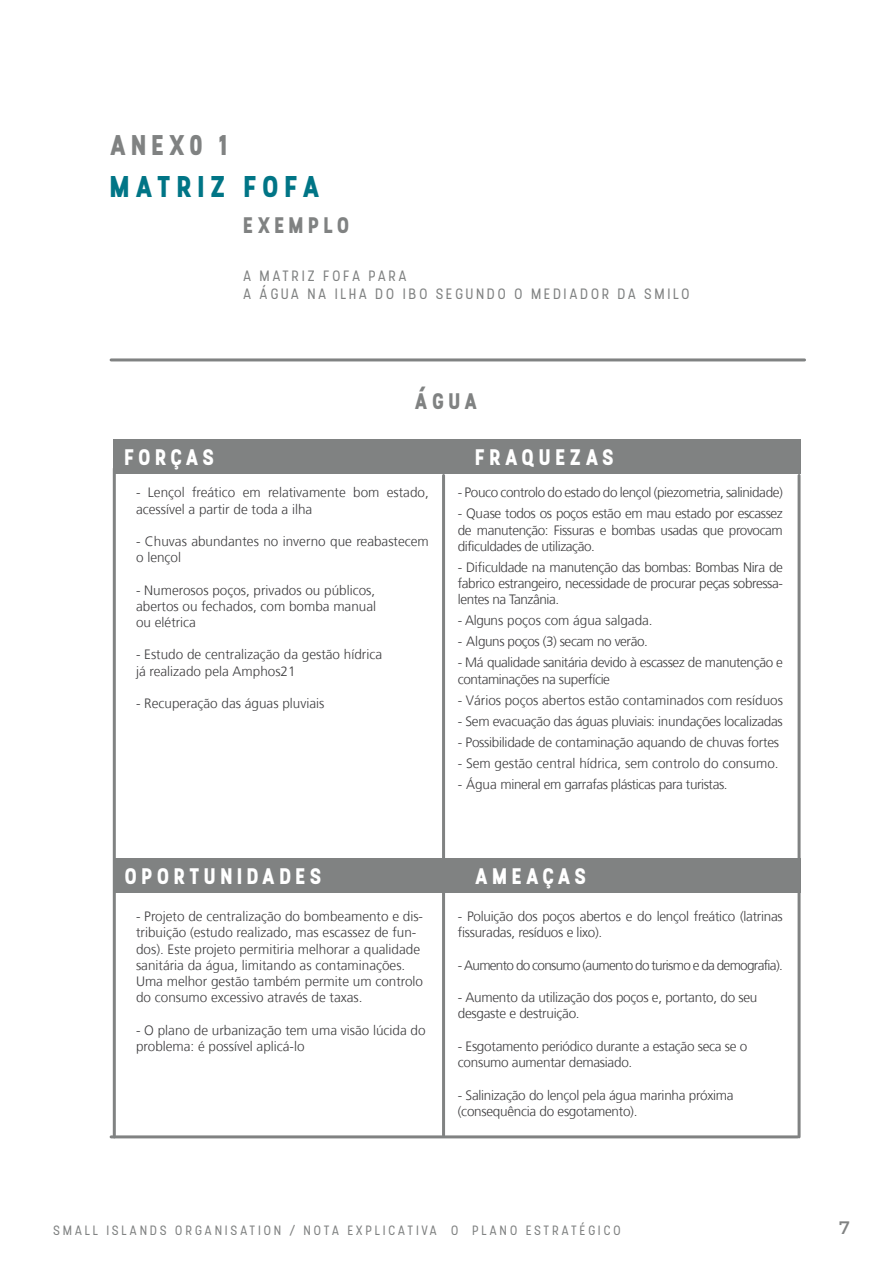
<style>
.page{position:relative;width:893px;height:1263px;background:#fff}
.page>*{position:absolute;margin:0;border:0;box-sizing:border-box;transform-origin:0 0}
.t1{font:700 30px "Stellar";letter-spacing:.18em;color:#007586}
.t2{font:700 28.5px "Stellar";color:#808282}
.t3{font:700 22.5px "Stellar";letter-spacing:.18em;color:#fff}
.t4{font:700 22.5px "Stellar";letter-spacing:.18em;color:#808282}
.t5{font:18px "Montserrat";color:#808282}
.t6{font:15px/18px "Stellar";letter-spacing:.15em;color:#808282}
.t7{font:300 13.5px/16.2px "Frutiger";letter-spacing:-.02em;color:#3d3c3e}
.t8{font:300 13.5px/16.2px "Frutiger";color:#3d3c3e}
.t9{font:13.5px "Stellar";letter-spacing:.18em;color:#808282}
.t10{font:300 13.5px "Frutiger";letter-spacing:-.05em;color:#3d3c3e}
</style>
<div class="page">
<hr style="left:111px;top:358px;width:694px;height:3px;background:#808282">
<hr style="left:442px;top:475px;width:3px;height:660px;background:#808282">
<div style="left:113px;top:439px;width:688px;height:35px;background:#808282"></div>
<div style="left:113px;top:858px;width:688px;height:35px;background:#808282"></div>
<hr style="left:111px;top:1135px;width:687px;height:3px;background:#808282">
<hr style="left:113px;top:468px;width:3px;height:669px;background:#808282">
<hr style="left:798px;top:475px;width:3px;height:662px;background:#808282">
<h2 class="t2" style="left:111px;top:127px;width:120px">AN EX0 1</h2>
<h1 class="t1" style="left:111px;top:167px;width:154px">M ATRIZ FOFA</h1>
<h3 class="t4" style="left:244px;top:210px;width:108px">EXEMPLO</h3>
<p class="t6" style="left:244px;top:267px;width:90px">A MATRIZ FOFA</p>
<p class="t6" style="left:244px;top:267px;width:411px;text-indent:125px">PARA<br>A ÁGUA NA I LHA DO I BO SEGUNDO O MEDIADOR DA SMILO</p>
<h3 class="t4" style="left:415px;top:386px;width:64px">ÁGUA</h3>
<h3 class="t3" style="left:125px;top:442px;width:92px">FORÇAS</h3>
<h3 class="t3" style="left:475px;top:442px;width:141px">FRAQUEZAS</h3>
<p class="t8" style="left:136px;top:485px;width:294px">- Lençol freático em relativamente bom estado, acessível a partir de toda a ilha</p>
<p class="t8" style="left:136px;top:533px;width:294px">- Chuvas abundantes no inverno que reabastecem o lençol</p>
<p class="t7" style="left:136px;top:582px;width:242px;text-align:justify">- Numerosos poços, privados ou públicos, abertos ou fechados, com bomba manual ou elétrica</p>
<p class="t8" style="left:136px;top:647px;width:248px">- Estudo de centralização da gestão hídrica já realizado pela Amphos21</p>
<p class="t8" style="left:136px;top:695px;width:190px">- Recuperação das águas pluviais</p>
<p class="t7" style="left:458px;top:485px;width:327px">- Pouco controlo do estado do lençol (piezometria, salinidade)</p>
<p class="t7" style="left:458px;top:506px;width:327px;text-align:justify">- Quase todos os poços estão em mau estado por escassez de manutenção: Fissuras e bombas usadas que provocam dificuldades de utilização.</p>
<p class="t7" style="left:458px;top:559px;width:327px;text-align:justify">- Dificuldade na manutenção das bombas: Bombas Nira de fabrico estrangeiro, necessidade de procurar peças sobressa&shy;lentes na Tanzânia.</p>
<p class="t8" style="left:458px;top:613px;width:196px">- Alguns poços com água salgada.</p>
<p class="t7" style="left:458px;top:634px;width:192px">- Alguns poços (3) secam no verão.</p>
<p class="t7" style="left:458px;top:655px;width:327px">- Má qualidade sanitária devido à escassez de manutenção e contaminações na superfície</p>
<p class="t8" style="left:458px;top:692px;width:327px">- Vários poços abertos estão contaminados com resíduos</p>
<p class="t7" style="left:458px;top:713px;width:327px">- Sem evacuação das águas pluviais: inundações localizadas</p>
<p class="t7" style="left:458px;top:734px;width:323px">- Possibilidade de contaminação aquando de chuvas fortes</p>
<p class="t8" style="left:458px;top:755px;width:322px">- Sem gestão central hídrica, sem controlo do consumo.</p>
<p class="t7" style="left:458px;top:776px;width:271px">- Água mineral em garrafas plásticas para turistas.</p>
<h3 class="t3" style="left:125px;top:862px;width:199px">O PORTUN IDADES</h3>
<h3 class="t3" style="left:475px;top:862px;width:113px">AMEAÇAS</h3>
<p class="t8" style="left:136px;top:909px;width:289px">- Projeto de centralização do bombeamento e dis&shy;tribuição (estudo realizado, mas escassez de fun&shy;dos). Este projeto permitiria melhorar a qualidade sanitária da água, limitando as contaminações.<br>Uma melhor gestão também permite um controlo do consumo excessivo através de taxas.</p>
<p class="t8" style="left:136px;top:1022px;width:291px">- O plano de urbanização tem uma visão lúcida do problema: é possível aplicá-lo</p>
<p class="t7" style="left:458px;top:909px;width:326px">- Poluição dos poços abertos e do lençol freático (latrinas fissuradas, resíduos e lixo).</p>
<p class="t10" style="left:458px;top:957px;width:327px">- Aumento do consumo (aumento do turismo e da demografia).</p>
<p class="t7" style="left:458px;top:990px;width:301px">- Aumento da utilização dos poços e, portanto, do seu desgaste e destruição.</p>
<p class="t7" style="left:458px;top:1038px;width:291px">- Esgotamento periódico durante a estação seca se o consumo aumentar demasiado.</p>
<p class="t7" style="left:458px;top:1087px;width:277px">- Salinização do lençol pela água marinha próxima (consequência do esgotamento).</p>
<p class="t9" style="left:54px;top:1223px;width:569px">SMALL ISLANDS ORGANISATION / N OTA EXPLICATIVA O PLANO ESTRATÉGICO</p>
<h3 class="t5" style="left:839px;top:1213px;width:13px">7</h3>
</div>
